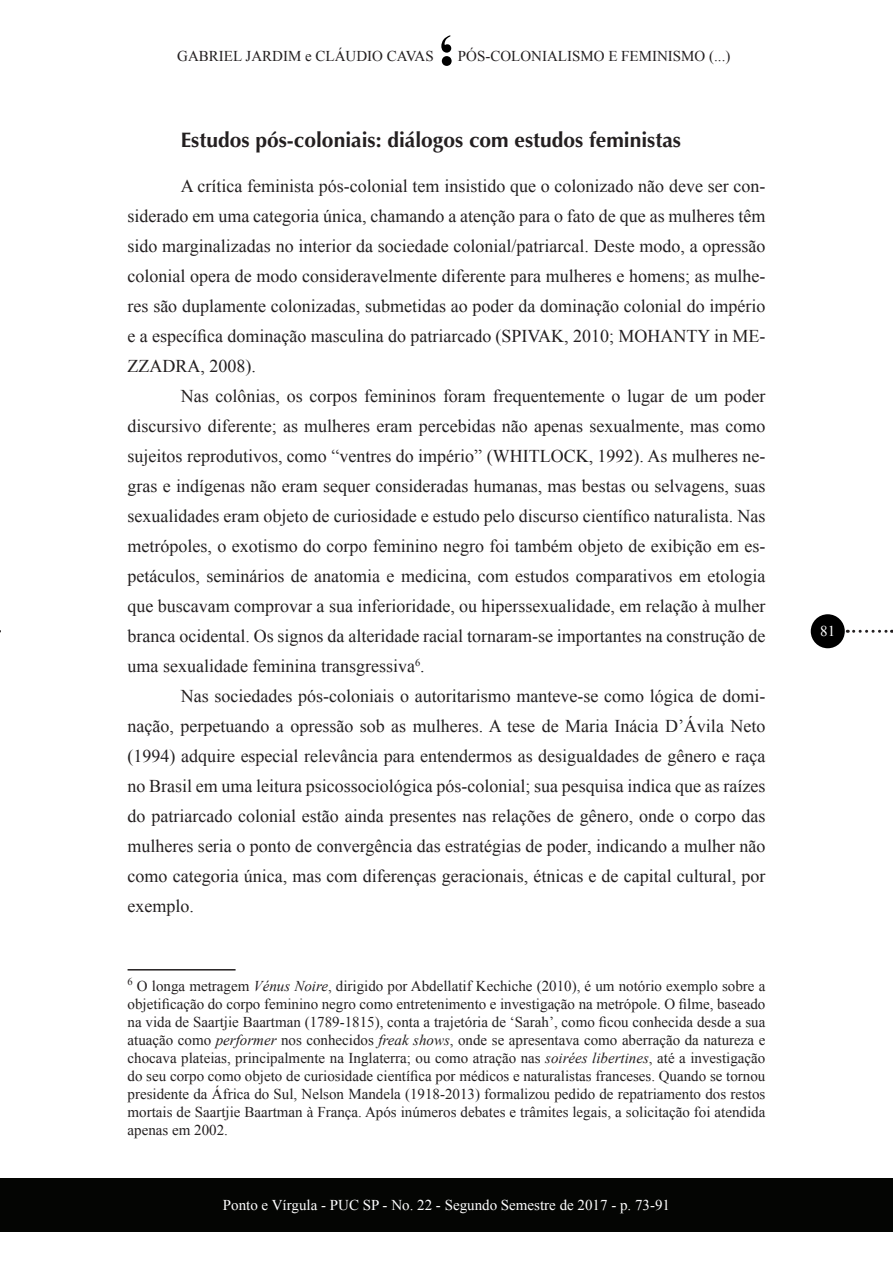
<style>
.page{position:relative;width:893px;height:1263px;background:#fff}
.page>*{position:absolute;margin:0;border:0;box-sizing:border-box;transform-origin:0 0}
.t1{font:700 21px "Optima";color:#231f20}
.t2{font:18px/30px "Times New Roman";color:#231f20;text-align:justify}
.t3{font:15px/18px "Times New Roman";color:#231f20;text-align:justify}
.t4{font:15px "Times New Roman";color:#fff}
.s1{font-style:italic}
</style>
<div class="page">
<svg style="left:441px;top:35px;width:11px;height:31px"></svg>
<div style="left:0;top:1178px;width:893px;height:54px;background:#040503"></div>
<div style="left:811px;top:614px;width:34px;height:34px;background:#000;border-radius:50%"></div>
<svg style="left:854px;top:630px;width:38px;height:3px"></svg>
<hr style="left:128px;top:969px;width:108px;height:1px;background:#231f20">
<p class="t3" style="left:177px;top:46px;width:258px">GABRIEL JARDIM e CLÁUDIO CAVAS</p>
<p class="t3" style="left:458px;top:47px;width:274px">PÓS-COLONIALISMO E FEMINISMO (...)</p>
<p class="t1" style="left:181px;top:128px;width:502px">Estudos pós-coloniais: diálogos com estudos feministas</p>
<p class="t2" style="left:128px;top:171px;width:639px;text-indent:53px">A crítica feminista pós-colonial tem insistido que o colonizado não deve ser con&shy;siderado em uma categoria única, chamando a atenção para o fato de que as mulheres têm sido marginalizadas no interior da sociedade colonial/patriarcal. Deste modo, a opressão colonial opera de modo consideravelmente diferente para mulheres e homens; as mulhe&shy;res são duplamente colonizadas, submetidas ao poder da dominação colonial do império e a específica dominação masculina do patriarcado (SPIVAK, 2010; MOHANTY in ME-ZZADRA, 2008).</p>
<p class="t2" style="left:128px;top:381px;width:639px;text-indent:53px">Nas colônias, os corpos femininos foram frequentemente o lugar de um poder discursivo diferente; as mulheres eram percebidas não apenas sexualmente, mas como sujeitos reprodutivos, como “ventres do império” (WHITLOCK, 1992). As mulheres ne&shy;gras e indígenas não eram sequer consideradas humanas, mas bestas ou selvagens, suas sexualidades eram objeto de curiosidade e estudo pelo discurso científico naturalista. Nas metrópoles, o exotismo do corpo feminino negro foi também objeto de exibição em es&shy;petáculos, seminários de anatomia e medicina, com estudos comparativos em etologia que buscavam comprovar a sua inferioridade, ou hiperssexualidade, em relação à mulher branca ocidental. Os signos da alteridade racial tornaram-se importantes na construção de uma sexualidade feminina transgressiva<sup>6</sup>.</p>
<p class="t2" style="left:128px;top:681px;width:639px;text-indent:53px">Nas sociedades pós-coloniais o autoritarismo manteve-se como lógica de domi&shy;nação, perpetuando a opressão sob as mulheres. A tese de Maria Inácia D’Ávila Neto (1994) adquire especial relevância para entendermos as desigualdades de gênero e raça no Brasil em uma leitura psicossociológica pós-colonial; sua pesquisa indica que as raízes do patriarcado colonial estão ainda presentes nas relações de gênero, onde o corpo das mulheres seria o ponto de convergência das estratégias de poder, indicando a mulher não como categoria única, mas com diferenças geracionais, étnicas e de capital cultural, por exemplo.</p>
<p class="t3" style="left:128px;top:977px;width:639px"><sup>6</sup> O longa metragem <span class="s1">Vénus Noire</span>, dirigido por Abdellatif Kechiche (2010), é um notório exemplo sobre a objetificação do corpo feminino negro como entretenimento e investigação na metrópole. O filme, baseado na vida de Saartjie Baartman (1789-1815), conta a trajetória de ‘Sarah’, como ficou conhecida desde a sua atuação como <span class="s1">performer</span> nos conhecidos <span class="s1">freak shows</span>, onde se apresentava como aberração da natureza e chocava plateias, principalmente na Inglaterra; ou como atração nas <span class="s1">soirées libertines</span>, até a investigação do seu corpo como objeto de curiosidade científica por médicos e naturalistas franceses. Quando se tornou presidente da África do Sul, Nelson Mandela (1918-2013) formalizou pedido de repatriamento dos restos mortais de Saartjie Baartman à França. Após inúmeros debates e trâmites legais, a solicitação foi atendida apenas em 2002.</p>
<p class="t4" style="left:223px;top:1195px;width:449px">Ponto e Vírgula - PUC SP - No. 22 - Segundo Semestre de 2017 - p. 73-91</p>
<p class="t4" style="left:820px;top:621px;width:16px">81</p>
</div>
